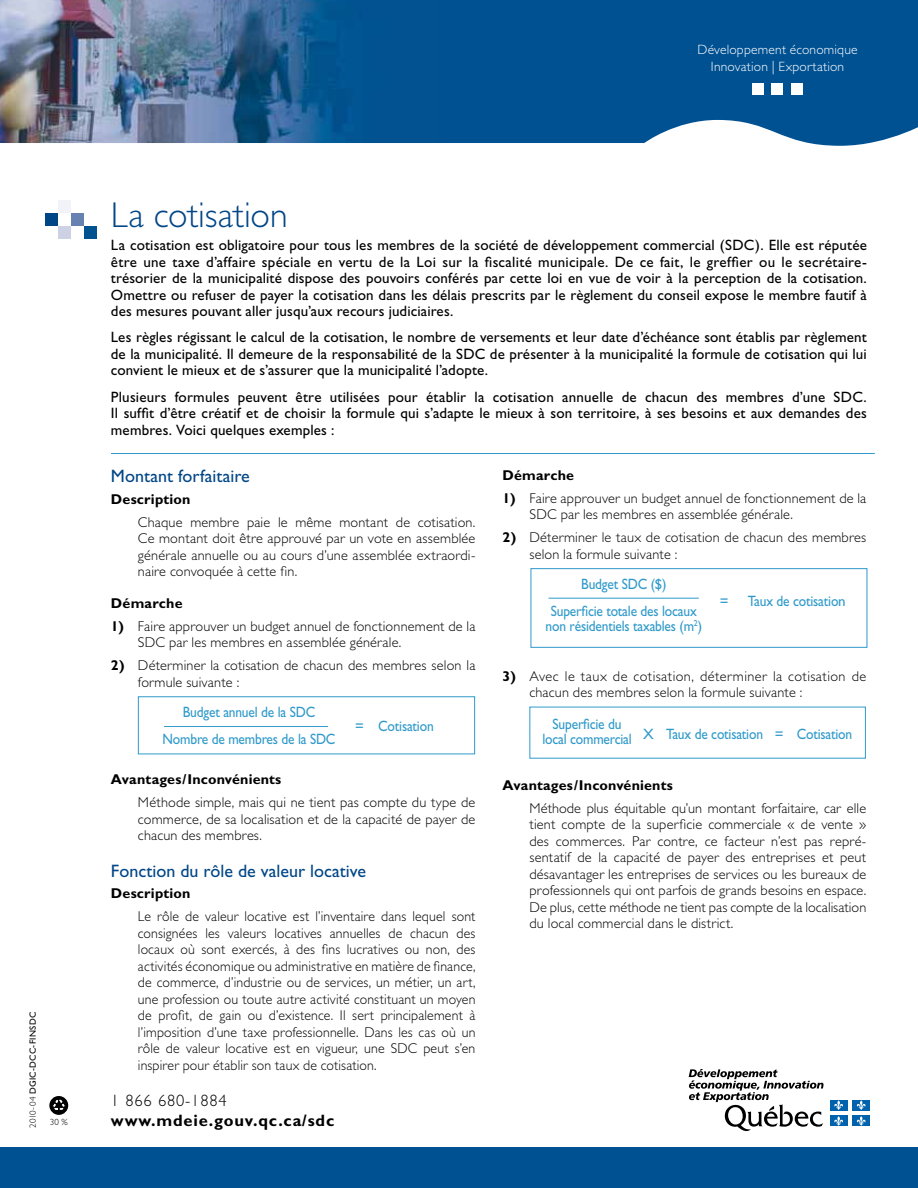
<style>
.page{position:relative;width:918px;height:1188px;background:#fff}
.page>*{position:absolute;margin:0;border:0;box-sizing:border-box;transform-origin:0 0}
.t1{font:300 36px "Gill Sans";color:#004687}
.t2{font:18px "Gill Sans";color:#004687}
.t3{font:700 16.5px "Gill Sans";letter-spacing:.05em;color:#000}
.t4{font:300 16.5px "Gill Sans";letter-spacing:.05em;color:#000}
.t5{font:15px/16.5px "Gill Sans";letter-spacing:.01em;color:#000;text-align:justify}
.t6{font:15px/27px "Gill Sans";letter-spacing:-.015em;color:#309aca;text-align:center;scale:.9 1}
.t7{font:15px "Gill Sans";letter-spacing:-.015em;color:#309aca}
.t8{font:300 14.25px/16.5px "Gill Sans";letter-spacing:.015em;color:#000}
.t9{font:700 14.25px "Gill Sans";letter-spacing:.015em;color:#000}
.t10{font:300 13.5px/16.2px "Gill Sans";letter-spacing:.015em;color:#fff;text-align:center}
.t11{font:9px "Gill Sans";letter-spacing:.03em;color:#000}
.t12{font:300 9px "Gill Sans";color:#000}
.s1{font-weight:300}
.s2{font-weight:700}
</style>
<div class="page">
<div style="left:436px;top:0;width:482px;height:146px;background:#005192"></div>
<div style="left:752px;top:83px;width:12px;height:12px;background:#fff"></div>
<div style="left:772px;top:83px;width:11px;height:12px;background:#fff"></div>
<div style="left:791px;top:83px;width:12px;height:12px;background:#fff"></div>
<div style="left:0;top:1148px;width:918px;height:40px;background:#005192"></div>
<img style="left:0;top:0;width:436px;height:143px">
<div style="left:531px;top:568px;width:336px;height:80px;border:1px solid #309aca"></div>
<hr style="left:549px;top:598px;width:150px;height:1px;background:#309aca">
<hr style="left:111px;top:453px;width:764px;height:1px;background:#309aca">
<div style="left:138px;top:696px;width:337px;height:58px;border:1px solid #309aca"></div>
<hr style="left:164px;top:726px;width:164px;height:1px;background:#309aca">
<div style="left:58px;top:200px;width:13px;height:13px;background:#f2f3f8"></div>
<div style="left:45px;top:213px;width:13px;height:13px;background:#004687"></div>
<div style="left:71px;top:213px;width:13px;height:13px;background:#6781b1"></div>
<div style="left:58px;top:226px;width:13px;height:13px;background:#ccd1e4"></div>
<div style="left:84px;top:226px;width:13px;height:13px;background:#005290"></div>
<svg style="left:49px;top:1096px;width:19px;height:19px"></svg>
<svg style="left:52px;top:1099px;width:13px;height:13px"></svg>
<svg style="left:689px;top:1069px;width:135px;height:62px"></svg>
<div style="left:830px;top:1100px;width:17px;height:10px;background:#0062ac"></div>
<svg style="left:834px;top:1100px;width:9px;height:10px"></svg>
<div style="left:852px;top:1100px;width:18px;height:10px;background:#0062ac"></div>
<svg style="left:857px;top:1100px;width:9px;height:10px"></svg>
<div style="left:830px;top:1116px;width:17px;height:10px;background:#0062ac"></div>
<svg style="left:834px;top:1116px;width:9px;height:10px"></svg>
<div style="left:852px;top:1116px;width:18px;height:10px;background:#0062ac"></div>
<svg style="left:857px;top:1116px;width:9px;height:10px"></svg>
<p class="t10" style="left:698px;top:42px;width:162px">Développement économique<br>Innovation | Exportation</p>
<p class="t11" style="left:28px;top:1128px;width:118px;rotate:-90deg"><span class="s1">2010-04</span> DGIC-DCC-FINSDC</p>
<p class="t12" style="left:50px;top:1117px;width:19px">30 %</p>
<h1 class="t1" style="left:111px;top:195px;width:178px">La cotisation</h1>
<p class="t5" style="left:111px;top:237px;width:758px">La cotisation est obligatoire pour tous les membres de la société de développement commercial (SDC). Elle est réputée être une taxe d’affaire spéciale en vertu de la Loi sur la fiscalité municipale. De ce fait, le greffier ou le secrétaire&shy;trésorier de la municipalité dispose des pouvoirs conférés par cette loi en vue de voir à la perception de la cotisation.<br>Omettre ou refuser de payer la cotisation dans les délais prescrits par le règlement du conseil expose le membre fautif à des mesures pouvant aller jusqu’aux recours judiciaires.</p>
<p class="t5" style="left:111px;top:329px;width:758px">Les règles régissant le calcul de la cotisation, le nombre de versements et leur date d’échéance sont établis par règlement de la municipalité. Il demeure de la responsabilité de la SDC de présenter à la municipalité la formule de cotisation qui lui convient le mieux et de s’assurer que la municipalité l’adopte.</p>
<p class="t5" style="left:111px;top:388px;width:758px">Plusieurs formules peuvent être utilisées pour établir la cotisation annuelle de chacun des membres d’une SDC.<br>Il suffit d’être créatif et de choisir la formule qui s’adapte le mieux à son territoire, à ses besoins et aux demandes des membres. Voici quelques exemples :</p>
<p class="t2" style="left:111px;top:466px;width:140px">Montant forfaitaire</p>
<p class="t9" style="left:111px;top:491px;width:81px">Description</p>
<p class="t8" style="left:138px;top:514px;width:339px;text-align:justify">Chaque membre paie le même montant de cotisation.<br>Ce montant doit être approuvé par un vote en assemblée générale annuelle ou au cours d’une assemblée extraordi&shy;naire convoquée à cette fin.</p>
<p class="t9" style="left:111px;top:595px;width:73px">Démarche</p>
<p class="t8" style="left:138px;top:618px;width:339px;text-indent:-27px"><span class="s2">1)</span> Faire approuver un budget annuel de fonctionnement de la<br>SDC par les membres en assemblée générale.</p>
<p class="t8" style="left:138px;top:657px;width:339px;text-indent:-27px"><span class="s2">2)</span> Déterminer la cotisation de chacun des membres selon la formule suivante :</p>
<p class="t6" style="left:163px;top:699px;width:194px">Budget annuel de la SDC<br>Nombre de membres de la SDC</p>
<p class="t9" style="left:502px;top:466px;width:73px">Démarche</p>
<p class="t8" style="left:529px;top:490px;width:338px;text-indent:-27px"><span class="s2">1)</span> Faire approuver un budget annuel de fonctionnement de la<br>SDC par les membres en assemblée générale.</p>
<p class="t8" style="left:529px;top:529px;width:338px;text-indent:-27px"><span class="s2">2)</span> Déterminer le taux de cotisation de chacun des membres selon la formule suivante :</p>
<p class="t6" style="left:551px;top:571px;width:164px">Budget SDC ($)<br>Superficie totale des locaux</p>
<p class="t6" style="left:546px;top:613px;width:175px">non résidentiels taxables (m<sup>2</sup>)</p>
<p class="t7" style="left:720px;top:592px;width:10px">=</p>
<p class="t6" style="left:748px;top:587px;width:110px">Taux de cotisation</p>
<p class="t8" style="left:529px;top:668px;width:338px;text-indent:-27px"><span class="s2">3)</span> Avec le taux de cotisation, déterminer la cotisation de chacun des membres selon la formule suivante :</p>
<p class="t6" style="left:553px;top:711px;width:78px">Superficie du</p>
<p class="t7" style="left:355px;top:717px;width:80px">= Cotisation</p>
<p class="t6" style="left:542px;top:720px;width:346px">local commercial X Taux de cotisation = Cotisation</p>
<p class="t9" style="left:502px;top:776px;width:172px">Avantages/Inconvénients</p>
<p class="t8" style="left:529px;top:800px;width:338px;text-align:justify">Méthode plus équitable qu’un montant forfaitaire, car elle tient compte de la superficie commerciale « de vente » des commerces. Par contre, ce facteur n’est pas repré&shy;sentatif de la capacité de payer des entreprises et peut désavantager les entreprises de services ou les bureaux de professionnels qui ont parfois de grands besoins en espace.<br>De plus, cette méthode ne tient pas compte de la localisation du local commercial dans le district.</p>
<p class="t9" style="left:111px;top:771px;width:172px">Avantages/Inconvénients</p>
<p class="t8" style="left:138px;top:794px;width:339px;text-align:justify">Méthode simple, mais qui ne tient pas compte du type de commerce, de sa localisation et de la capacité de payer de chacun des membres.</p>
<p class="t2" style="left:111px;top:861px;width:257px">Fonction du rôle de valeur locative</p>
<p class="t9" style="left:111px;top:885px;width:81px">Description</p>
<p class="t8" style="left:138px;top:908px;width:339px;text-align:justify">Le rôle de valeur locative est l’inventaire dans lequel sont consignées les valeurs locatives annuelles de chacun des locaux où sont exercés, à des fins lucratives ou non, des activités économique ou administrative en matière de finance, de commerce, d’industrie ou de services, un métier, un art, une profession ou toute autre activité constituant un moyen de profit, de gain ou d’existence. Il sert principalement à l’imposition d’une taxe professionnelle. Dans les cas où un rôle de valeur locative est en vigueur, une SDC peut s’en inspirer pour établir son taux de cotisation.</p>
<p class="t4" style="left:111px;top:1092px;width:117px">1 866 680-1884</p>
<p class="t3" style="left:111px;top:1111px;width:225px">www.mdeie.gouv.qc.ca/sdc</p>
</div>
